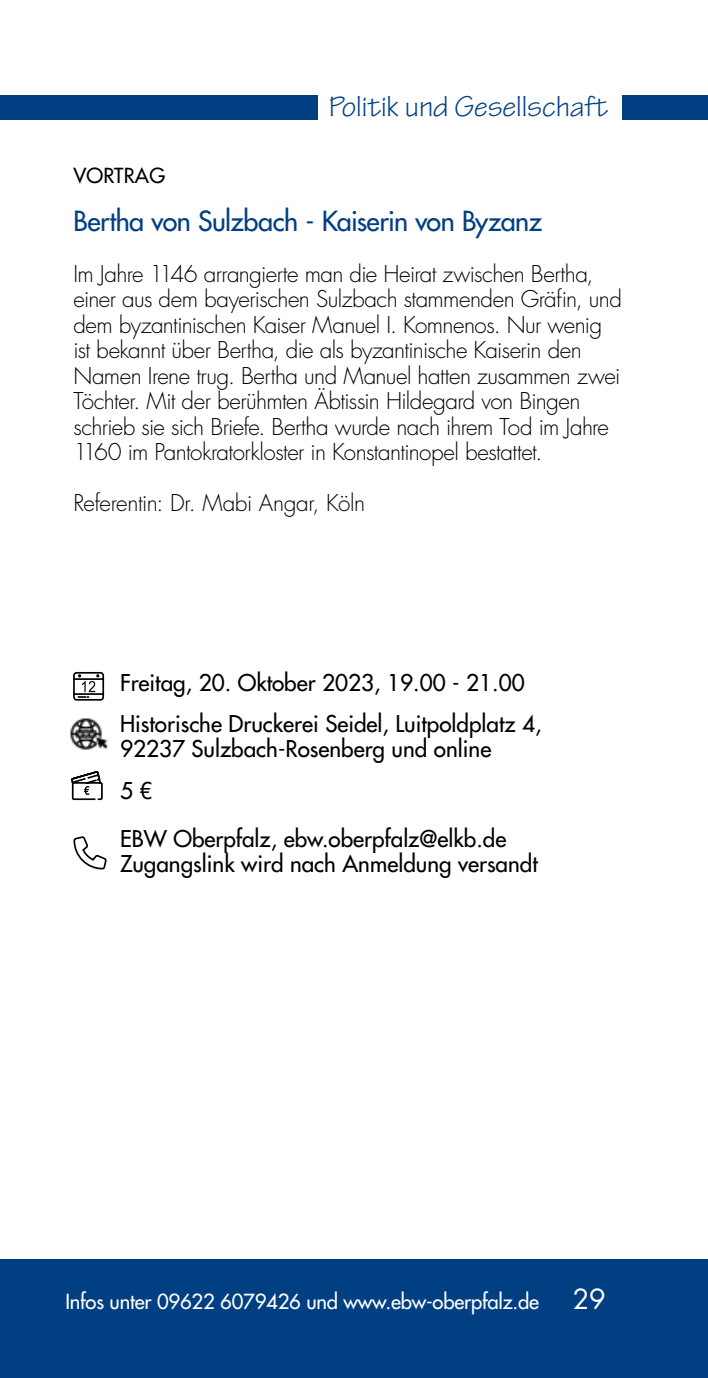
<style>
.page{position:relative;width:708px;height:1378px;background:#fff}
.page>*{position:absolute;margin:0;border:0;box-sizing:border-box;transform-origin:0 0}
.t1{font:30.38px "Tekton Pro";color:#003f82}
.t2{font:500 27px "Futura Std";letter-spacing:-.02em;color:#003f82}
.t3{font:300 22.5px/25.4px "Futura Std";letter-spacing:-.025em;color:#000}
.t4{font:500 22.5px/41.4px "Futura Std";color:#000}
.t5{font:500 20.25px "Futura Std";letter-spacing:-.01em;color:#fff}
.t6{font:500 20.25px "Futura Std";letter-spacing:.01em;color:#000}
.s1{font-weight:400;font-size:27px}
</style>
<div class="page">
<div style="left:622px;top:96px;width:86px;height:24px;background:#003f82"></div>
<div style="left:0;top:96px;width:318px;height:24px;background:#003f82"></div>
<div style="left:0;top:1260px;width:708px;height:118px;background:#003f82"></div>
<svg style="left:73px;top:671px;width:32px;height:30px"></svg>
<svg style="left:73px;top:836px;width:34px;height:34px"></svg>
<svg style="left:71px;top:772px;width:32px;height:29px"></svg>
<img style="left:70px;top:718px;width:39px;height:32px">
<h1 class="t1" style="left:329px;top:89px;width:281px">Politik und Gesellschaft</h1>
<p class="t6" style="left:73px;top:162px;width:93px">VORTRAG</p>
<p class="t2" style="left:73px;top:204px;width:470px">Bertha von Sulzbach - Kaiserin von Byzanz</p>
<p class="t3" style="left:73px;top:262px;width:550px">Im Jahre 1146 arrangierte man die Heirat zwischen Bertha, einer aus dem bayerischen Sulzbach stammenden Gräfin, und dem byzantinischen Kaiser Manuel I. Komnenos. Nur wenig ist bekannt über Bertha, die als byzantinische Kaiserin den Namen Irene trug. Bertha und Manuel hatten zusammen zwei Töchter. Mit der berühmten Äbtissin Hildegard von Bingen schrieb sie sich Briefe. Bertha wurde nach ihrem Tod im Jahre 1160 im Pantokratorkloster in Konstantinopel bestattet.</p>
<p class="t3" style="left:73px;top:491px;width:293px">Referentin: Dr. Mabi Angar, Köln</p>
<p class="t4" style="left:120px;top:661px;width:423px">Freitag, 20. Oktober 2023, 19.00 - 21.00<br>Historische Druckerei Seidel, Luitpoldplatz 4,</p>
<p class="t4" style="left:120px;top:728px;width:373px">92237 Sulzbach-Rosenberg und online<br>5 €</p>
<p class="t4" style="left:120px;top:826px;width:419px;line-height:25.4px">EBW Oberpfalz, ebw.oberpfalz@elkb.de<br>Zugangslink wird nach Anmeldung versandt</p>
<p class="t5" style="left:65px;top:1289px;width:542px">Infos unter 09622 6079426 und www.ebw-oberpfalz.de <span class="s1">29</span></p>
</div>
